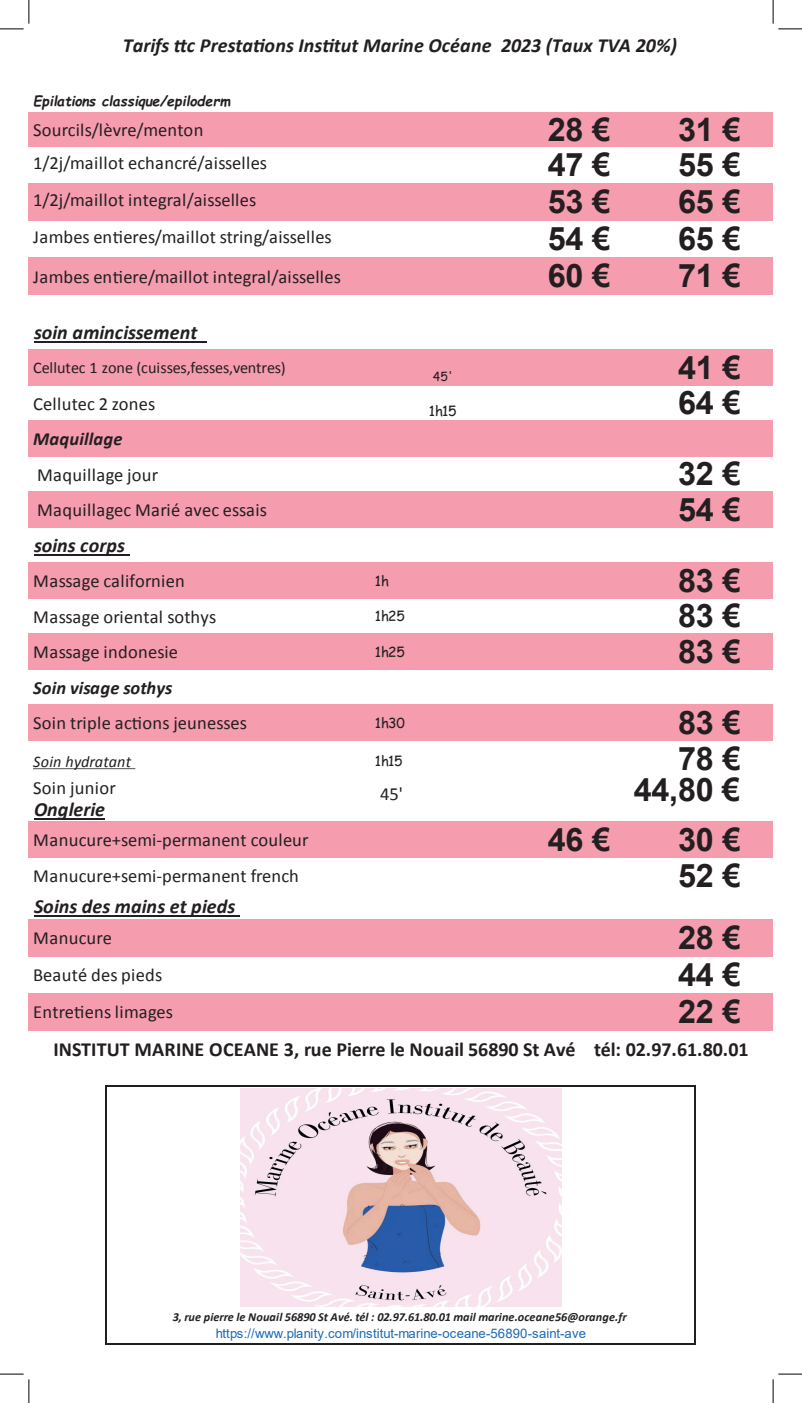
<style>
.page{position:relative;width:802px;height:1403px;background:#fff}
.page>*{position:absolute;margin:0;border:0;box-sizing:border-box;transform-origin:0 0}
.t1{font:700 32.38px "Arial";letter-spacing:-.01em;color:#231f20}
.t2{font:italic 700 20.04px "Calibri";letter-spacing:.005em;color:#231f20}
.t3{font:700 20.04px "Calibri";letter-spacing:-.005em;color:#231f20}
.t4{font:18.46px "Calibri";letter-spacing:.015em;color:#231f20}
.t5{font:italic 700 18.46px "Calibri";letter-spacing:.005em;color:#231f20}
.t6{font:16.19px "Calibri";letter-spacing:-.01em;color:#231f20}
.t7{font:italic 16.19px "Calibri";letter-spacing:.01em;color:#231f20}
.t8{font:italic 700 13.91px "Comic Sans MS";color:#231f20}
.t9{font:13.91px "Comic Sans MS";letter-spacing:-.005em;color:#231f20}
.t10{font:13.12px "Arial";letter-spacing:.015em;color:#1b6ab5}
.t11{font:12.34px "Comic Sans MS";color:#231f20}
.t12{font:italic 700 12.25px "Calibri";letter-spacing:.005em;color:#231f20}
</style>
<div class="page">
<hr style="left:105px;top:1085px;width:1px;height:259px;background:#231f20">
<hr style="left:694px;top:1086px;width:2px;height:258px;background:#231f20">
<hr style="left:106px;top:1085px;width:590px;height:1px;background:#231f20">
<hr style="left:106px;top:1342px;width:590px;height:2px;background:#231f20">
<div style="left:29px;top:112px;width:744px;height:35px;background:#f59caf"></div>
<div style="left:29px;top:183px;width:744px;height:38px;background:#f59caf"></div>
<div style="left:29px;top:257px;width:744px;height:38px;background:#f59caf"></div>
<div style="left:29px;top:350px;width:744px;height:36px;background:#f59caf"></div>
<div style="left:29px;top:420px;width:744px;height:37px;background:#f59caf"></div>
<div style="left:29px;top:491px;width:744px;height:37px;background:#f59caf"></div>
<div style="left:29px;top:562px;width:744px;height:37px;background:#f59caf"></div>
<div style="left:29px;top:633px;width:744px;height:37px;background:#f59caf"></div>
<div style="left:29px;top:704px;width:744px;height:36px;background:#f59caf"></div>
<div style="left:29px;top:821px;width:744px;height:37px;background:#f59caf"></div>
<div style="left:29px;top:919px;width:744px;height:37px;background:#f59caf"></div>
<div style="left:29px;top:993px;width:744px;height:37px;background:#f59caf"></div>
<hr style="left:34px;top:341px;width:173px;height:2px;background:#231f20">
<hr style="left:34px;top:554px;width:96px;height:1px;background:#231f20">
<hr style="left:33px;top:768px;width:102px;height:1px;background:#231f20">
<hr style="left:34px;top:818px;width:71px;height:1px;background:#231f20">
<hr style="left:34px;top:915px;width:206px;height:1px;background:#231f20">
<img style="left:240px;top:1088px;width:321px;height:218px">
<svg style="left:0;top:0;width:30px;height:30px"></svg>
<svg style="left:0;top:1373px;width:30px;height:29px"></svg>
<svg style="left:773px;top:0;width:29px;height:30px"></svg>
<svg style="left:773px;top:1373px;width:29px;height:29px"></svg>
<p class="t2" style="left:123px;top:33px;width:556px">Tarifs ttc Prestations Institut Marine Océane 2023 (Taux TVA 20%)</p>
<p class="t8" style="left:33px;top:91px;width:199px">Epilations classique/epiloderm</p>
<p class="t4" style="left:33px;top:118px;width:172px">Sourcils/lèvre/menton</p>
<h1 class="t1" style="left:548px;top:106px;width:64px">28 €</h1>
<h1 class="t1" style="left:678px;top:106px;width:64px">31 €</h1>
<p class="t4" style="left:33px;top:151px;width:235px">1/2j/maillot echancré/aisselles</p>
<h1 class="t1" style="left:548px;top:142px;width:64px">47 €</h1>
<h1 class="t1" style="left:678px;top:142px;width:64px">55 €</h1>
<p class="t4" style="left:33px;top:188px;width:225px">1/2j/maillot integral/aisselles</p>
<h1 class="t1" style="left:548px;top:179px;width:64px">53 €</h1>
<h1 class="t1" style="left:678px;top:179px;width:64px">65 €</h1>
<p class="t4" style="left:33px;top:225px;width:300px">Jambes entieres/maillot string/aisselles</p>
<h1 class="t1" style="left:548px;top:216px;width:64px">54 €</h1>
<h1 class="t1" style="left:678px;top:216px;width:64px">65 €</h1>
<p class="t4" style="left:33px;top:265px;width:309px">Jambes entiere/maillot integral/aisselles</p>
<h1 class="t1" style="left:548px;top:253px;width:64px">60 €</h1>
<h1 class="t1" style="left:678px;top:253px;width:64px">71 €</h1>
<p class="t2" style="left:34px;top:319px;width:165px">soin amincissement</p>
<p class="t6" style="left:33px;top:357px;width:254px">Cellutec 1 zone (cuisses,fesses,ventres)</p>
<h1 class="t1" style="left:678px;top:345px;width:64px">41 €</h1>
<p class="t11" style="left:433px;top:367px;width:22px">45'</p>
<p class="t4" style="left:33px;top:392px;width:124px">Cellutec 2 zones</p>
<p class="t9" style="left:429px;top:401px;width:29px">1h15</p>
<h1 class="t1" style="left:678px;top:380px;width:64px">64 €</h1>
<p class="t5" style="left:33px;top:427px;width:91px">Maquillage</p>
<p class="t4" style="left:37px;top:463px;width:123px">Maquillage jour</p>
<h1 class="t1" style="left:678px;top:451px;width:64px">32 €</h1>
<p class="t4" style="left:37px;top:498px;width:232px">Maquillagec Marié avec essais</p>
<h1 class="t1" style="left:678px;top:487px;width:64px">54 €</h1>
<p class="t2" style="left:34px;top:532px;width:93px">soins corps</p>
<p class="t4" style="left:33px;top:569px;width:153px">Massage californien</p>
<p class="t9" style="left:375px;top:570px;width:16px">1h</p>
<h1 class="t1" style="left:678px;top:557px;width:64px">83 €</h1>
<p class="t4" style="left:33px;top:605px;width:184px">Massage oriental sothys</p>
<p class="t9" style="left:375px;top:606px;width:32px">1h25</p>
<h1 class="t1" style="left:678px;top:593px;width:64px">83 €</h1>
<p class="t4" style="left:33px;top:640px;width:146px">Massage indonesie</p>
<p class="t9" style="left:375px;top:641px;width:32px">1h25</p>
<h1 class="t1" style="left:678px;top:628px;width:64px">83 €</h1>
<p class="t5" style="left:33px;top:676px;width:141px">Soin visage sothys</p>
<p class="t4" style="left:33px;top:711px;width:215px">Soin triple actions jeunesses</p>
<p class="t9" style="left:375px;top:712px;width:32px">1h30</p>
<h1 class="t1" style="left:678px;top:699px;width:64px">83 €</h1>
<p class="t7" style="left:33px;top:750px;width:99px">Soin hydratant</p>
<p class="t9" style="left:375px;top:750px;width:29px">1h15</p>
<h1 class="t1" style="left:678px;top:736px;width:64px">78 €</h1>
<p class="t4" style="left:33px;top:776px;width:84px">Soin junior</p>
<p class="t4" style="left:380px;top:782px;width:24px">45'</p>
<h1 class="t1" style="left:634px;top:766px;width:108px">44,80 €</h1>
<p class="t2" style="left:34px;top:796px;width:72px">Onglerie</p>
<p class="t4" style="left:33px;top:828px;width:277px">Manucure+semi-permanent couleur</p>
<h1 class="t1" style="left:548px;top:817px;width:64px">46 €</h1>
<h1 class="t1" style="left:678px;top:817px;width:64px">30 €</h1>
<p class="t4" style="left:33px;top:864px;width:267px">Manucure+semi-permanent french</p>
<h1 class="t1" style="left:678px;top:852px;width:64px">52 €</h1>
<p class="t2" style="left:34px;top:893px;width:203px">Soins des mains et pieds</p>
<p class="t4" style="left:33px;top:926px;width:80px">Manucure</p>
<h1 class="t1" style="left:678px;top:914px;width:64px">28 €</h1>
<p class="t4" style="left:33px;top:963px;width:131px">Beauté des pieds</p>
<h1 class="t1" style="left:678px;top:951px;width:64px">44 €</h1>
<p class="t4" style="left:33px;top:1000px;width:141px">Entretiens limages</p>
<h1 class="t1" style="left:678px;top:988px;width:64px">22 €</h1>
<p class="t3" style="left:53px;top:1036px;width:696px">INSTITUT MARINE OCEANE 3, rue Pierre le Nouail 56890 St Avé tél: 02.97.61.80.01</p>
<p class="t12" style="left:173px;top:1309px;width:455px">3, rue pierre le Nouail 56890 St Avé. tél : 02.97.61.80.01 mail marine.oceane56@orange.fr</p>
<p class="t10" style="left:216px;top:1324px;width:372px">https://www.planity.com/institut-marine-oceane-56890-saint-ave</p>
</div>
